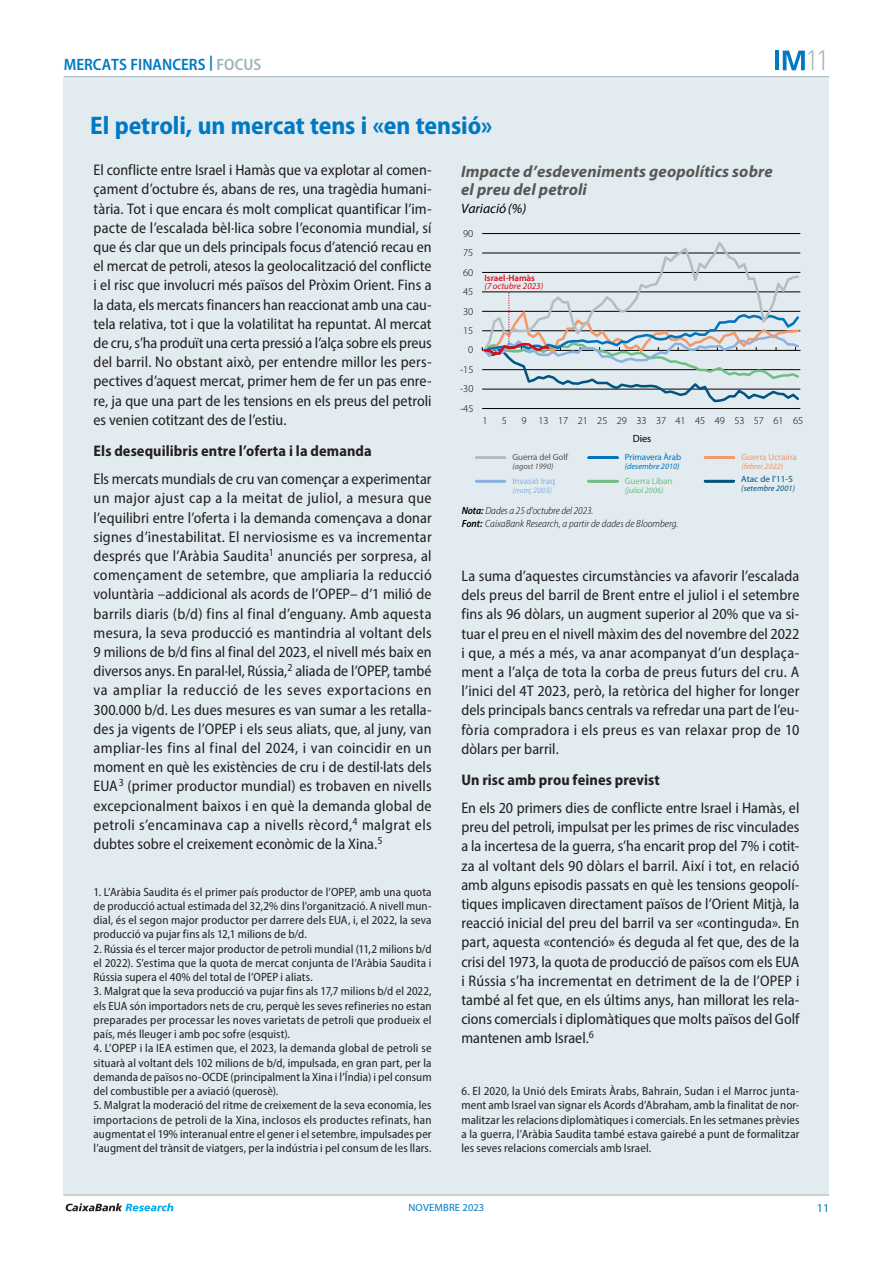
<style>
.page{position:relative;width:893px;height:1263px;background:#fff}
.page>*{position:absolute;margin:0;border:0;box-sizing:border-box;transform-origin:0 0}
.t1{font:300 27.6px "DIN Pro";color:#a1b3b9}
.Subt_Coyuntura{font:700 semi-condensed 25.5px "Myriad Pro";color:#0079c2}
.t2{font:italic 700 16.5px/18.6px "Myriad Pro";letter-spacing:.01em;color:#575756}
.t3{font:600 semi-condensed 16.5px "Myriad Pro";color:#0079c2}
.Texto_Focus{font:semi-condensed 15.3px/19.2px "Myriad Pro";letter-spacing:.005em;color:#231f20;text-align:justify}
.Subtitulo_Focus{font:700 semi-condensed 15.3px "Myriad Pro";letter-spacing:.005em;color:#231f20}
.t4{font:italic 13.65px "Myriad Pro";letter-spacing:.005em;color:#000}
.Notas_Focus{font:semi-condensed 12px/14.2px "Myriad Pro";letter-spacing:.01em;color:#231f20;text-align:justify}
.t5{font:12px "Myriad Pro";color:#0079c2}
.t6{font:italic 300 semi-condensed 10.5px/13px "Myriad Pro";letter-spacing:.005em;color:#000}
.t7{font:300 10.5px "Myriad Pro";letter-spacing:-.005em;color:#000}
.t8{font:10.5px "Myriad Pro";letter-spacing:.02em;color:#0079c2}
.t9{font:10.5px "Myriad Pro";color:#000}
.t10{font:italic 9px/8.4px "Myriad Pro";letter-spacing:.01em;color:#e30613}
.t11{font:9px "Myriad Pro";letter-spacing:-.005em;color:#575756}
.t12{font:9px "Myriad Pro";letter-spacing:-.01em;color:#0073bb}
.t13{font:9px "Myriad Pro";letter-spacing:-.005em;color:#f3986b}
.t14{font:9px "Myriad Pro";letter-spacing:.005em;color:#00547e}
.t15{font:9px "Myriad Pro";color:#8bb2df}
.t16{font:9px "Myriad Pro";letter-spacing:-.005em;color:#72bd86}
.t17{font:italic 8.25px "Myriad Pro";color:#0073bb}
.t18{font:italic 8.25px "Myriad Pro";letter-spacing:.005em;color:#00547e}
.t19{font:italic 8.25px "Myriad Pro";color:#f3986b}
.t20{font:italic 8.25px "Myriad Pro";color:#72bd86}
.t21{font:italic 8.25px "Myriad Pro";color:#575756}
.t22{font:italic 8.25px "Myriad Pro";color:#8bb2df}
.s1{color:#a1b3b9}
.s2{font-weight:600;font-style:normal}
.s3{font-weight:600}
</style>
<div class="page">
<div style="left:64px;top:77px;width:765px;height:1118px;background:#e2ebf0"></div>
<hr style="left:64px;top:76px;width:765px;height:1px;background:#a1b3b9">
<hr style="left:63px;top:1195px;width:766px;height:1px;background:#a1b3b9">
<svg style="left:66px;top:1203px;width:107px;height:8px"></svg>
<svg style="left:783px;top:51px;width:22px;height:19px"></svg>
<hr style="left:775px;top:51px;width:4px;height:19px;background:#0079c2">
<hr style="left:482px;top:408px;width:318px;height:1px;background:#000">
<hr style="left:482px;top:233px;width:318px;height:1px;background:#000">
<hr style="left:476px;top:456px;width:29px;height:3px;background:#b2bec2">
<hr style="left:589px;top:456px;width:28px;height:3px;background:#0073bb">
<hr style="left:705px;top:456px;width:29px;height:3px;background:#f3986b">
<hr style="left:705px;top:480px;width:29px;height:2px;background:#00547e">
<hr style="left:476px;top:480px;width:29px;height:2px;background:#8bb2df">
<hr style="left:589px;top:480px;width:28px;height:2px;background:#72bd86">
<svg style="left:482px;top:242px;width:319px;height:161px"></svg>
<p class="t3" style="left:64px;top:54px;width:199px">MERCATS FINANCERS <sup>|</sup> <span class="s1">FOCUS</span></p>
<h1 class="t1" style="left:805px;top:39px;width:26px">11</h1>
<p class="Subt_Coyuntura" style="left:90px;top:111px;width:404px">El petroli, un mercat tens i «en tensió»</p>
<p class="Texto_Focus" style="left:94px;top:160px;width:340px">El conflicte entre Israel i Hamàs que va explotar al comen&shy;çament d’octubre és, abans de res, una tragèdia humani&shy;tària. Tot i que encara és molt complicat quantificar l’im&shy;pacte de l’escalada bèl·lica sobre l’economia mundial, sí que és clar que un dels principals focus d’atenció recau en el mercat de petroli, atesos la geolocalització del conflicte i el risc que involucri més països del Pròxim Orient. Fins a la data, els mercats financers han reaccionat amb una cau&shy;tela relativa, tot i que la volatilitat ha repuntat. Al mercat de cru, s’ha produït una certa pressió a l’alça sobre els preus del barril. No obstant això, per entendre millor les pers&shy;pectives d’aquest mercat, primer hem de fer un pas enre&shy;re, ja que una part de les tensions en els preus del petroli es venien cotitzant des de l’estiu.</p>
<p class="Subtitulo_Focus" style="left:94px;top:443px;width:280px">Els desequilibris entre l’oferta i la demanda</p>
<p class="Texto_Focus" style="left:94px;top:469px;width:340px">Els mercats mundials de cru van començar a experimentar un major ajust cap a la meitat de juliol, a mesura que l’equilibri entre l’oferta i la demanda començava a donar signes d’inestabilitat. El nerviosisme es va incrementar després que l’Aràbia Saudita<sup>1</sup> anunciés per sorpresa, al començament de setembre, que ampliaria la reducció voluntària –addicional als acords de l’OPEP– d’1 milió de barrils diaris (b/d) fins al final d’enguany. Amb aquesta mesura, la seva producció es mantindria al voltant dels 9 milions de b/d fins al final del 2023, el nivell més baix en diversos anys. En paral·lel, Rússia,<sup>2</sup> aliada de l’OPEP, també va ampliar la reducció de les seves exportacions en 300.000 b/d. Les dues mesures es van sumar a les retalla&shy;des ja vigents de l’OPEP i els seus aliats, que, al juny, van ampliar-les fins al final del 2024, i van coincidir en un moment en què les existències de cru i de destil·lats dels EUA<sup>3</sup> (primer productor mundial) es trobaven en nivells excepcionalment baixos i en què la demanda global de petroli s’encaminava cap a nivells rècord,<sup>4</sup> malgrat els dubtes sobre el creixement econòmic de la Xina.<sup>5</sup></p>
<p class="t2" style="left:461px;top:161px;width:313px">Impacte d’esdeveniments geopolítics sobre el preu del petroli</p>
<p class="t4" style="left:461px;top:200px;width:67px">Variació(%)</p>
<p class="t7" style="left:463px;top:227px;width:12px">90</p>
<p class="t7" style="left:463px;top:246px;width:12px">75</p>
<p class="t7" style="left:463px;top:266px;width:12px">60</p>
<p class="t10" style="left:484px;top:274px;width:60px"><span class="s2">Israel-Hamàs </span>(7 octubre 2023)</p>
<p class="t7" style="left:463px;top:285px;width:12px">45</p>
<p class="t7" style="left:463px;top:305px;width:12px">30</p>
<p class="t7" style="left:463px;top:324px;width:12px">15</p>
<p class="t7" style="left:468px;top:344px;width:7px">0</p>
<p class="t7" style="left:460px;top:363px;width:15px">-15</p>
<p class="t7" style="left:460px;top:382px;width:15px">-30</p>
<p class="t7" style="left:460px;top:402px;width:15px">-45</p>
<p class="t7" style="left:482px;top:414px;width:7px">1</p>
<p class="t7" style="left:502px;top:414px;width:7px">5</p>
<p class="t7" style="left:521px;top:414px;width:87px">9 13 17 21 25</p>
<p class="t7" style="left:617px;top:414px;width:188px">29 33 37 41 45 49 53 57 61 65</p>
<p class="t9" style="left:633px;top:432px;width:20px">Dies</p>
<p class="t12" style="left:625px;top:451px;width:58px">Primavera Àrab</p>
<p class="t17" style="left:625px;top:461px;width:56px">(desembre 2010)</p>
<p class="t11" style="left:512px;top:452px;width:57px">Guerra del Golf</p>
<p class="t21" style="left:512px;top:461px;width:43px">(agost 1990)</p>
<p class="t13" style="left:741px;top:451px;width:57px">Guerra Ucraïna</p>
<p class="t19" style="left:741px;top:461px;width:43px">(febrer 2022)</p>
<p class="t14" style="left:741px;top:474px;width:53px">Atac de l’11-S</p>
<p class="t18" style="left:741px;top:483px;width:55px">(setembre 2001)</p>
<p class="t16" style="left:625px;top:475px;width:49px">Guerra Líban</p>
<p class="t20" style="left:625px;top:485px;width:40px">(juliol 2006)</p>
<p class="t15" style="left:512px;top:475px;width:44px">Invasió Iraq</p>
<p class="t22" style="left:512px;top:485px;width:41px">(març 2003)</p>
<p class="t6" style="left:462px;top:504px;width:218px"><span class="s3">Nota:</span> Dades a 25 d’octubre del 2023.<br><span class="s3">Font:</span> CaixaBank Research, a partir de dades de Bloomberg.</p>
<p class="Texto_Focus" style="left:461px;top:566px;width:340px;text-align:left">La suma d’aquestes circumstàncies va afavorir l’escalada dels preus del barril de Brent entre el juliol i el setembre fins als 96 dòlars, un augment superior al 20% que va si-- tuar el preu en el nivell màxim des del novembre del 2022 i que, a més a més, va anar acompanyat d’un desplaça&shy;ment a l’alça de tota la corba de preus futurs del cru. A l’inici del 4T 2023, però, la retòrica del higher for longer dels principals bancs centrals va refredar una part de l’eu&shy;fòria compradora i els preus es van relaxar prop de 10 dòlars per barril.</p>
<p class="Subtitulo_Focus" style="left:461px;top:772px;width:200px">Un risc amb prou feines previst</p>
<p class="Texto_Focus" style="left:461px;top:798px;width:340px;text-align:left">En els 20 primers dies de conflicte entre Israel i Hamàs, el preu del petroli, impulsat per les primes de risc vinculades a la incertesa de la guerra, s’ha encarit prop del 7% i cotit&shy;za al voltant dels 90 dòlars el barril. Així i tot, en relació amb alguns episodis passats en què les tensions geopolí&shy;tiques implicaven directament països de l’Orient Mitjà, la reacció inicial del preu del barril va ser «continguda». En part, aquesta «contenció» és deguda al fet que, des de la crisi del 1973, la quota de producció de països com els EUA i Rússia s’ha incrementat en detriment de la de l’OPEP i també al fet que, en els últims anys, han millorat les rela-- cions comercials i diplomàtiques que molts països del Golf mantenen amb Israel.<sup>6</sup></p>
<p class="Notas_Focus" style="left:94px;top:884px;width:340px">1. L’Aràbia Saudita és el primer país productor de l’OPEP, amb una quota de producció actual estimada del 32,2% dins l’organització. A nivell mun&shy;dial, és el segon major productor per darrere dels EUA, i, el 2022, la seva producció va pujar fins als 12,1 milions de b/d.</p>
<p class="Notas_Focus" style="left:94px;top:941px;width:340px">2. Rússia és el tercer major productor de petroli mundial (11,2 milions b/d el 2022). S’estima que la quota de mercat conjunta de l’Aràbia Saudita i Rússia supera el 40% del total de l’OPEP i aliats.</p>
<p class="Notas_Focus" style="left:94px;top:984px;width:340px">3. Malgrat que la seva producció va pujar fins als 17,7 milions b/d el 2022, els EUA són importadors nets de cru, perquè les seves refineries no estan preparades per processar les noves varietats de petroli que produeix el país, més lleuger i amb poc sofre (esquist).</p>
<p class="Notas_Focus" style="left:94px;top:1041px;width:340px">4. L’OPEP i la IEA estimen que, el 2023, la demanda global de petroli se situarà al voltant dels 102 milions de b/d, impulsada, en gran part, per la demanda de països no-OCDE (principalment la Xina i l’Índia) i pel consum del combustible per a aviació (querosè).</p>
<p class="Notas_Focus" style="left:94px;top:1098px;width:340px">5. Malgrat la moderació del ritme de creixement de la seva economia, les</p>
<p class="Notas_Focus" style="left:94px;top:1112px;width:340px">importacions de petroli de la Xina, inclosos els productes refinats, han augmentat el 19% interanual entre el gener i el setembre, impulsades per l’augment del trànsit de viatgers, per la indústria i pel consum de les llars.</p>
<p class="Notas_Focus" style="left:461px;top:1084px;width:340px">6. El 2020, la Unió dels Emirats Àrabs, Bahrain, Sudan i el Marroc junta&shy;ment amb Israel van signar els Acords d’Abraham, amb la finalitat de nor&shy;malitzar les relacions diplomàtiques i comercials. En les setmanes prèvies a la guerra, l’Aràbia Saudita també estava gairebé a punt de formalitzar les seves relacions comercials amb Israel.</p>
<p class="t8" style="left:408px;top:1201px;width:77px">NOVEMBRE 2023</p>
<p class="t5" style="left:817px;top:1201px;width:14px">11</p>
</div>
